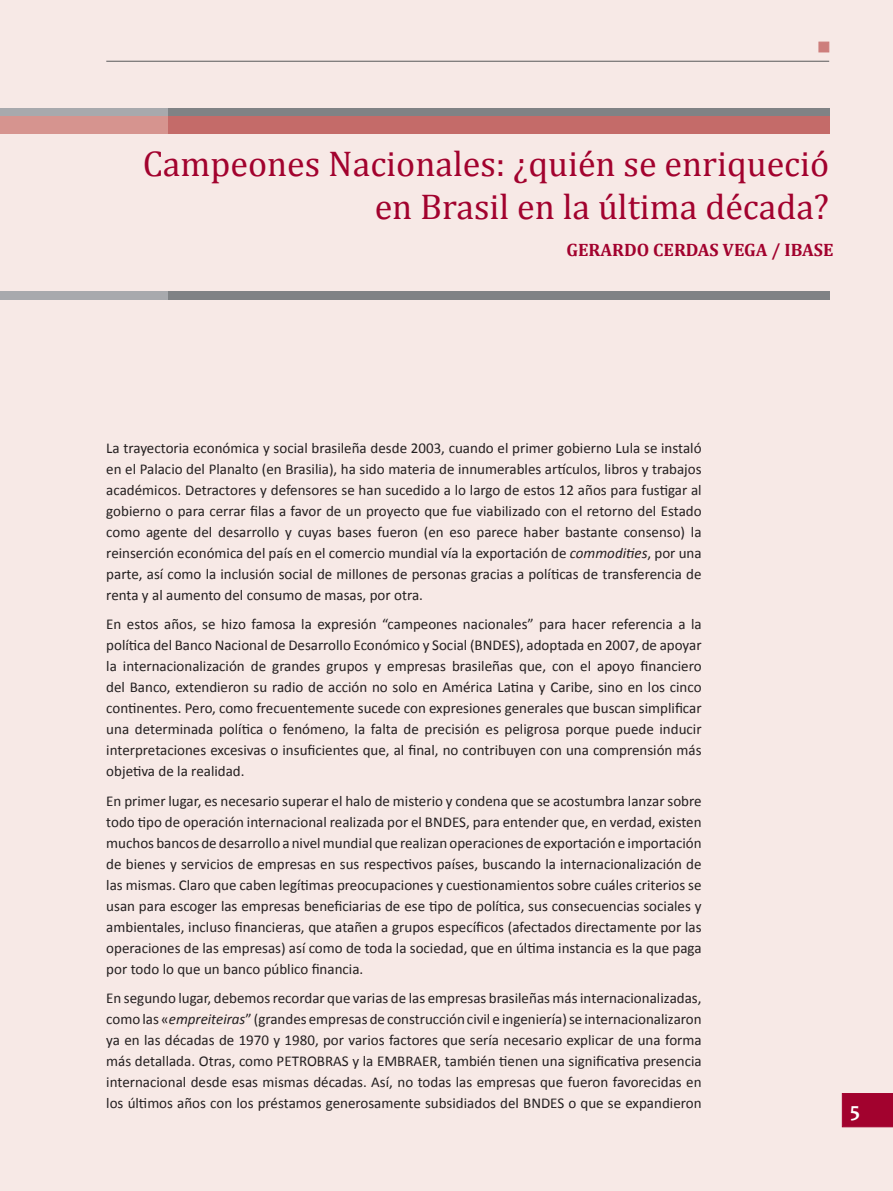
<style>
.page{position:relative;width:893px;height:1191px;background:#f7e9e6}
.page>*{position:absolute;margin:0;border:0;box-sizing:border-box;transform-origin:0 0}
.Título{font:36px/43.2px "Cambria";color:#a2022e;text-align:right}
.t1{font:700 21px "Candara";color:#fff}
.Subtítulo_1{font:700 18px "Cambria";color:#a2022e}
.Texto{font:15px/21px "Calibri";color:#231f20;text-align:justify}
.s1{font-style:italic}
</style>
<div class="page">
<div style="left:842px;top:1093px;width:51px;height:34px;background:#a2022e"></div>
<hr style="left:106px;top:61px;width:723px;height:1px;background:#57585a">
<div style="left:819px;top:42px;width:10px;height:10px;background:#cd7e7c"></div>
<div style="left:168px;top:291px;width:661px;height:9px;background:#808285"></div>
<div style="left:0;top:291px;width:168px;height:9px;background:#a8a9ad"></div>
<div style="left:168px;top:108px;width:661px;height:9px;background:#808285"></div>
<div style="left:168px;top:117px;width:661px;height:17px;background:#c46b69"></div>
<div style="left:0;top:108px;width:168px;height:9px;background:#a8a9ad"></div>
<div style="left:0;top:117px;width:168px;height:17px;background:#d6948f"></div>
<p class="Título" style="left:143px;top:142px;width:688px">Campeones Nacionales: ¿quién se enriqueció en Brasil en la última década?</p>
<p class="Subtítulo_1" style="left:566px;top:237px;width:268px">GERARDO CERDAS VEGA / IBASE</p>
<p class="Texto" style="left:106px;top:437px;width:597px">La trayectoria económica y social brasileña desde 2003, cuando el primer gobierno Lula se instaló en el Palacio del Planalto (en Brasilia), ha sido materia de innumerables artículos, libros y trabajos académicos. Detractores y defensores se han sucedido a lo largo de estos 12 años para fustigar al gobierno o para cerrar filas a favor de un proyecto que fue viabilizado con el retorno del Estado como agente del desarrollo y cuyas bases fueron (en eso parece haber bastante consenso) la reinserción económica del país en el comercio mundial vía la exportación de <span class="s1">commodities</span>, por una parte, así como la inclusión social de millones de personas gracias a políticas de transferencia de renta y al aumento del consumo de masas, por otra.</p>
<p class="Texto" style="left:106px;top:613px;width:597px">En estos años, se hizo famosa la expresión “campeones nacionales” para hacer referencia a la política del Banco Nacional de Desarrollo Económico y Social (BNDES), adoptada en 2007, de apoyar la internacionalización de grandes grupos y empresas brasileñas que, con el apoyo financiero del Banco, extendieron su radio de acción no solo en América Latina y Caribe, sino en los cinco continentes. Pero, como frecuentemente sucede con expresiones generales que buscan simplificar una determinada política o fenómeno, la falta de precisión es peligrosa porque puede inducir interpretaciones excesivas o insuficientes que, al final, no contribuyen con una comprensión más objetiva de la realidad.</p>
<p class="Texto" style="left:106px;top:790px;width:597px">En primer lugar, es necesario superar el halo de misterio y condena que se acostumbra lanzar sobre todo tipo de operación internacional realizada por el BNDES, para entender que, en verdad, existen muchos bancos de desarrollo a nivelmundial que realizan operaciones de exportación e importación de bienes y servicios de empresas en sus respectivos países, buscando la internacionalización de las mismas. Claro que caben legítimas preocupaciones y cuestionamientos sobre cuáles criterios se usan para escoger las empresas beneficiarias de ese tipo de política, sus consecuencias sociales y ambientales, incluso financieras, que atañen a grupos específicos (afectados directamente por las operaciones de las empresas) así como de toda la sociedad, que en última instancia es la que paga por todo lo que un banco público financia.</p>
<p class="Texto" style="left:106px;top:987px;width:597px">En segundo lugar, debemos recordar que varias de las empresas brasileñas más internacionalizadas, como las «<span class="s1">empreiteiras</span>” (grandes empresas de construcción civil e ingeniería)se internacionalizaron ya en las décadas de 1970 y 1980, por varios factores que sería necesario explicar de una forma más detallada. Otras, como PETROBRAS y la EMBRAER, también tienen una significativa presencia internacional desde esas mismas décadas. Así, no todas las empresas que fueron favorecidas en los últimos años con los préstamos generosamente subsidiados del BNDES o que se expandieron</p>
<h2 class="t1" style="left:850px;top:1096px;width:11px">5</h2>
</div>
